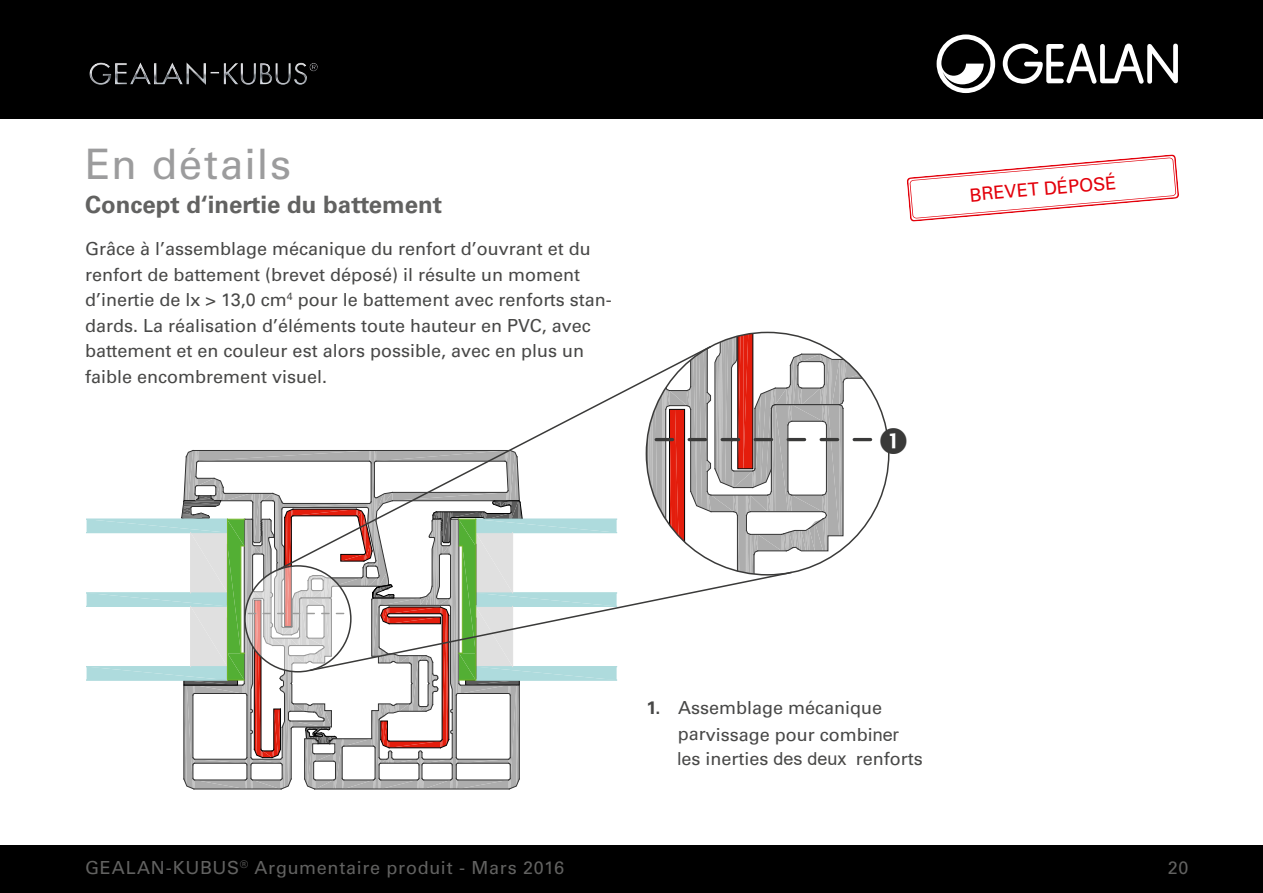
<style>
.page{position:relative;width:1263px;height:893px;background:#fff}
.page>*{position:absolute;margin:0;border:0;box-sizing:border-box;transform-origin:0 0}
.t1{font:42px "Univers LT";letter-spacing:.035em;color:#9c9c9d}
.t2{font:700 24px "Univers LT";color:#626261}
.t3{font:18.15px "Univers LT";color:#e3000b}
.t4{font:18px/25.5px "Univers LT";color:#484847}
.t5{font:18px "Univers LT";letter-spacing:.04em;color:#626261}
.s1{font-weight:700}
.s2{font-family:"Arial"}
</style>
<div class="page">
<div style="left:0;top:845px;width:1263px;height:48px;background:#000"></div>
<svg style="left:907px;top:154px;width:272px;height:68px"></svg>
<svg style="left:87px;top:450px;width:530px;height:340px"></svg>
<svg style="left:245px;top:566px;width:106px;height:106px"></svg>
<svg style="left:276px;top:379px;width:370px;height:193px"></svg>
<svg style="left:308px;top:571px;width:475px;height:101px"></svg>
<div style="left:0;top:0;width:1263px;height:119px;background:#000"></div>
<svg style="left:936px;top:35px;width:59px;height:58px"></svg>
<svg style="left:1003px;top:43px;width:175px;height:41px"></svg>
<img style="left:89px;top:62px;width:229px;height:23px">
<svg style="left:646px;top:332px;width:244px;height:243px"></svg>
<h1 class="t1" style="left:85px;top:139px;width:207px">En détails</h1>
<h2 class="t2" style="left:85px;top:190px;width:359px">Concept d‘inertie du battement</h2>
<p class="t4" style="left:85px;top:236px;width:528px">Grâce à l’assemblage mécanique du renfort d’ouvrant et du renfort de battement (brevet déposé) il résulte un moment d’inertie de lx &gt; 13,0 cm<sup>4</sup> pour le battement avec renforts stan&shy;dards. La réalisation d’éléments toute hauteur en PVC, avec battement et en couleur est alors possible, avec en plus un faible encombrement visuel.</p>
<p class="t3" style="left:968px;top:184px;width:149px;rotate:-5deg">BREVET DÉPOSÉ</p>
<p class="t4" style="left:678px;top:695px;width:223px;line-height:26.2px;text-indent:-32px"><span class="s1">1.</span> Assemblage mécanique parvissage pour combi<span class="s2">ner</span></p>
<p class="t4" style="left:677px;top:745px;width:247px"><span class="s2">l</span>es inerties <span class="s2">des deux</span> renforts</p>
<p class="t5" style="left:85px;top:857px;width:480px">GEALAN-KUBUS<sup>®</sup> Argumentaire produit - Mars 2016</p>
<p class="t5" style="left:1168px;top:857px;width:22px">20</p>
</div>
